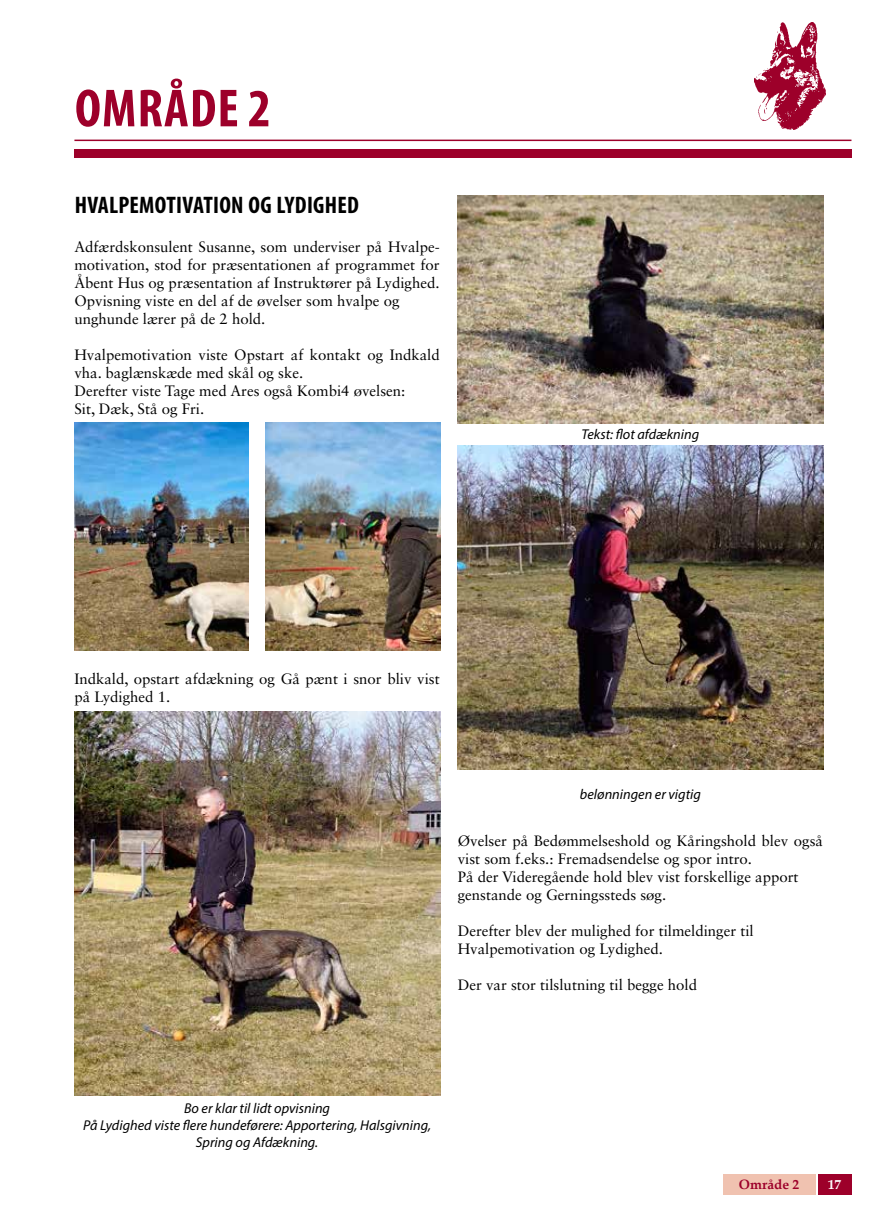
<style>
.page{position:relative;width:872px;height:1212px;background:#fff}
.page>*{position:absolute;margin:0;border:0;box-sizing:border-box;transform-origin:0 0}
.t1{font:700 condensed 54px "Myriad Pro";letter-spacing:.02em;color:#9d002a}
.t2{font:700 condensed 24px "Myriad Pro";letter-spacing:.01em;color:#000}
.t3{font:15px/18px "Sabon LT Std";color:#000}
.t4{font:italic 14.25px/17.1px "Myriad Pro";color:#000;text-align:center}
.t5{font:700 13.5px "Palatino Linotype";color:#9d002a}
.t6{font:700 13.5px "Palatino Linotype";color:#fff}
</style>
<div class="page">
<div style="left:723px;top:1174px;width:92px;height:20px;background:#f0c2b0"></div>
<div style="left:817px;top:1174px;width:34px;height:20px;background:#9d002a"></div>
<div style="left:74px;top:149px;width:777px;height:8px;background:#9d002a"></div>
<hr style="left:74px;top:140px;width:777px;height:1px;background:#9d002a">
<img style="left:754px;top:23px;width:71px;height:106px">
<img style="left:74px;top:422px;width:175px;height:229px">
<img style="left:457px;top:196px;width:366px;height:228px">
<img style="left:457px;top:446px;width:366px;height:324px">
<img style="left:74px;top:711px;width:366px;height:384px">
<img style="left:266px;top:422px;width:174px;height:229px">
<h1 class="t1" style="left:75px;top:75px;width:197px">OMRÅDE 2</h1>
<h2 class="t2" style="left:75px;top:190px;width:286px">HVALPEMOTIVATION OG LYDIGHED</h2>
<p class="t3" style="left:74px;top:238px;width:367px">Adfærdskonsulent Susanne, som underviser på Hvalpe&shy;motivation, stod for præsentationen af programmet for Åbent Hus og præsentation af Instruktører på Lydighed.<br>Opvisning viste en del af de øvelser som hvalpe og unghunde lærer på de 2 hold.</p>
<p class="t3" style="left:74px;top:346px;width:367px">Hvalpemotivation viste Opstart af kontakt og Indkald vha. baglænskæde med skål og ske.<br>Derefter viste Tage med Ares også Kombi4 øvelsen:<br>Sit, Dæk, Stå og Fri.</p>
<p class="t4" style="left:581px;top:426px;width:119px">Tekst: flot afdækning</p>
<p class="t3" style="left:74px;top:670px;width:367px">Indkald, opstart afdækning og Gå pænt i snor bliv vist på Lydighed 1.</p>
<p class="t4" style="left:580px;top:785px;width:122px">belønningen er vigtig</p>
<p class="t3" style="left:458px;top:832px;width:367px">Øvelser på Bedømmelseshold og Kåringshold blev også vist som f.eks.: Fremadsendelse og spor intro.<br>På der Videregående hold blev vist forskellige apport genstande og Gerningssteds søg.</p>
<p class="t3" style="left:458px;top:922px;width:297px">Derefter blev der mulighed for tilmeldinger til<br>Hvalpemotivation og Lydighed.</p>
<p class="t3" style="left:458px;top:976px;width:241px">Der var stor tilslutning til begge hold</p>
<p class="t4" style="left:83px;top:1099px;width:349px">Bo er klar til lidt opvisning<br>På Lydighed viste flere hundeførere: Apportering, Halsgivning,<br>Spring og Afdækning.</p>
<p class="t5" style="left:739px;top:1175px;width:62px">Område 2</p>
<p class="t6" style="left:828px;top:1175px;width:15px">17</p>
</div>
